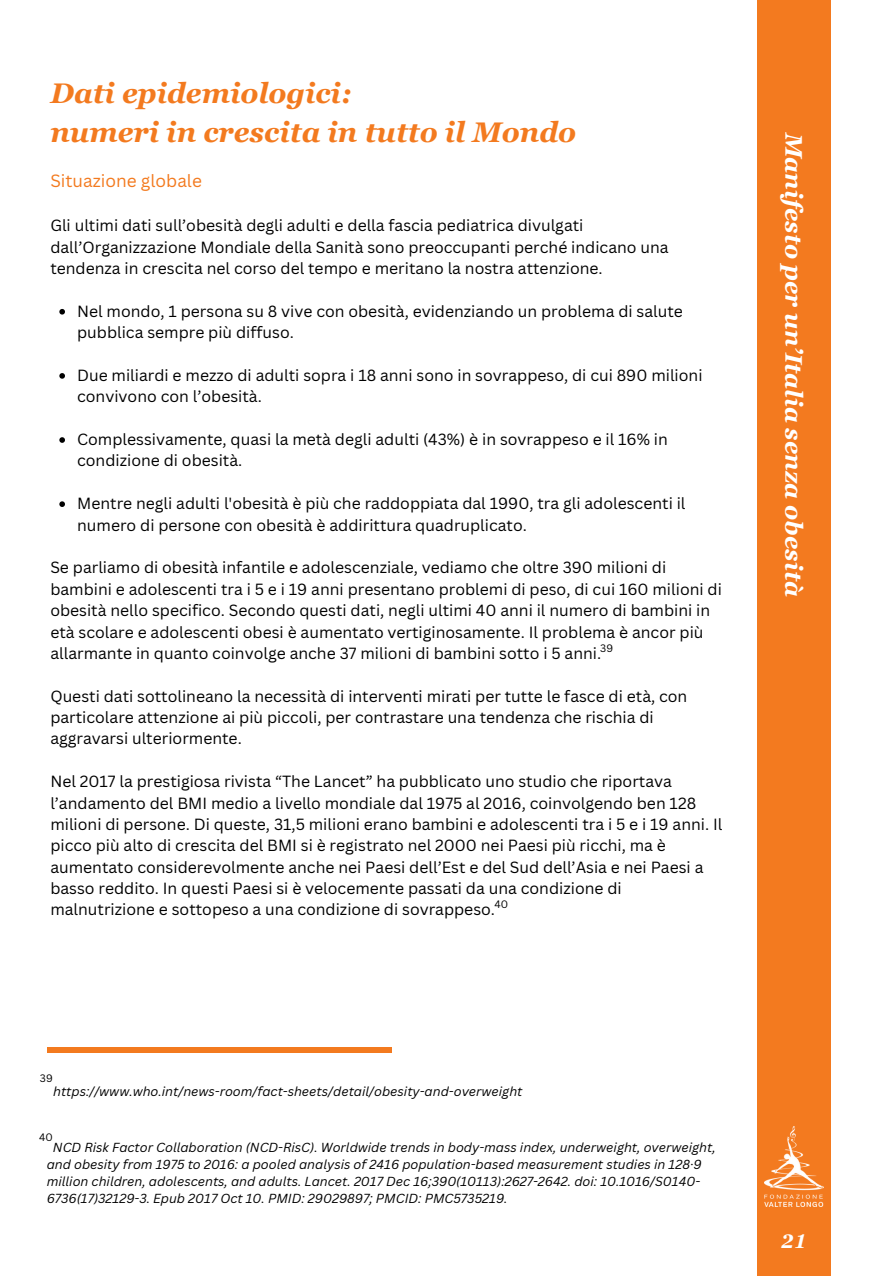
<style>
.page{position:relative;width:894px;height:1276px;background:#fff}
.page>*{position:absolute;margin:0;border:0;box-sizing:border-box;transform-origin:0 0}
.t1{font:italic 700 28.35px/39.3px "Georgia Pro";color:#f37a1f}
.t2{font:italic 700 24px "Georgia Pro";color:#fff}
.t3{font:italic 700 19.5px "Georgia Pro";color:#fff}
.t4{font:17.25px "Canva Sans";color:#f37a1f}
.t5{font:15.75px/21.3px "Canva Sans";color:#000}
.t6{font:italic 12.75px/17px "Canva Sans";color:#000}
.t7{font:10.5px "Canva Sans";color:#000}
</style>
<div class="page">
<svg style="left:59px;top:309px;width:6px;height:6px"></svg>
<svg style="left:59px;top:373px;width:6px;height:6px"></svg>
<svg style="left:59px;top:437px;width:6px;height:6px"></svg>
<svg style="left:59px;top:501px;width:6px;height:6px"></svg>
<div style="left:756px;top:0;width:74px;height:1276px;background:#f37a1f"></div>
<img style="left:764px;top:1126px;width:59px;height:80px">
<div style="left:47px;top:1047px;width:344px;height:6px;background:#f37a1f"></div>
<h3 class="t1" style="left:50px;top:73px;width:527px">Dati epidemiologici:<br>numeri in crescita in tutto il Mondo</h3>
<h1 class="t4" style="left:50px;top:169px;width:153px">Situazione globale</h1>
<h3 class="t5" style="left:50px;top:214px;width:619px">Gli ultimi dati sull’obesità degli adulti e della fascia pediatrica divulgati dall’Organizzazione Mondiale della Sanità sono preoccupanti perché indicano una tendenza in crescita nel corso del tempo e meritano la nostra attenzione.</h3>
<h3 class="t5" style="left:77px;top:300px;width:607px">Nel mondo, 1 persona su 8 vive con obesità, evidenziando un problema di salute pubblica sempre più diffuso.</h3>
<p class="t5" style="left:77px;top:364px;width:626px">Due miliardi e mezzo di adulti sopra i 18 anni sono in sovrappeso, di cui 890 milioni convivono con l’obesità.</p>
<p class="t5" style="left:77px;top:428px;width:592px">Complessivamente, quasi la metà degli adulti (43%) è in sovrappeso e il 16% in condizione di obesità.</p>
<p class="t5" style="left:77px;top:492px;width:609px">Mentre negli adulti l'obesità è più che raddoppiata dal 1990, tra gli adolescenti il numero di persone con obesità è addirittura quadruplicato.</p>
<p class="t5" style="left:50px;top:556px;width:673px">Se parliamo di obesità infantile e adolescenziale, vediamo che oltre 390 milioni di bambini e adolescenti tra i 5 e i 19 anni presentano problemi di peso, di cui 160 milioni di obesità nello specifico. Secondo questi dati, negli ultimi 40 anni il numero di bambini in età scolare e adolescenti obesi è aumentato vertiginosamente. Il problema è ancor più allarmante in quanto coinvolge anche 37 milioni di bambini sotto i 5 anni.</p>
<h3 class="t5" style="left:50px;top:685px;width:638px">Questi dati sottolineano la necessità di interventi mirati per tutte le fasce di età, con particolare attenzione ai più piccoli, per contrastare una tendenza che rischia di aggravarsi ulteriormente.</h3>
<h3 class="t5" style="left:50px;top:770px;width:673px">Nel 2017 la prestigiosa rivista “The Lancet” ha pubblicato uno studio che riportava l’andamento del BMI medio a livello mondiale dal 1975 al 2016, coinvolgendo ben 128 milioni di persone. Di queste, 31,5 milioni erano bambini e adolescenti tra i 5 e i 19 anni. Il picco più alto di crescita del BMI si è registrato nel 2000 nei Paesi più ricchi, ma è aumentato considerevolmente anche nei Paesi dell’Est e del Sud dell’Asia e nei Paesi a basso reddito. In questi Paesi si è velocemente passati da una condizione di malnutrizione e sottopeso a una condizione di sovrappeso.</h3>
<p class="t7" style="left:600px;top:640px;width:14px">39</p>
<h2 class="t7" style="left:494px;top:897px;width:15px">40</h2>
<p class="t2" style="left:807px;top:133px;width:465px;rotate:90deg">Manifesto per un’Italia senza obesità</p>
<p class="t7" style="left:40px;top:1071px;width:14px">39</p>
<p class="t6" style="left:53px;top:1083px;width:470px">https://www.who.int/news-room/fact-sheets/detail/obesity-and-overweight</p>
<p class="t7" style="left:39px;top:1130px;width:15px">40</p>
<p class="t6" style="left:47px;top:1138px;width:670px;text-indent:6px">NCD Risk Factor Collaboration (NCD-RisC). Worldwide trends in body-mass index, underweight, overweight, and obesity from 1975 to 2016: a pooled analysis of 2416 population-based measurement studies in 128·9 million children, adolescents, and adults. Lancet. 2017 Dec 16;390(10113):2627-2642. doi: 10.1016/S0140- 6736(17)32129-3. Epub 2017 Oct 10. PMID: 29029897; PMCID: PMC5735219.</p>
<p class="t3" style="left:781px;top:1229px;width:27px">21</p>
</div>
